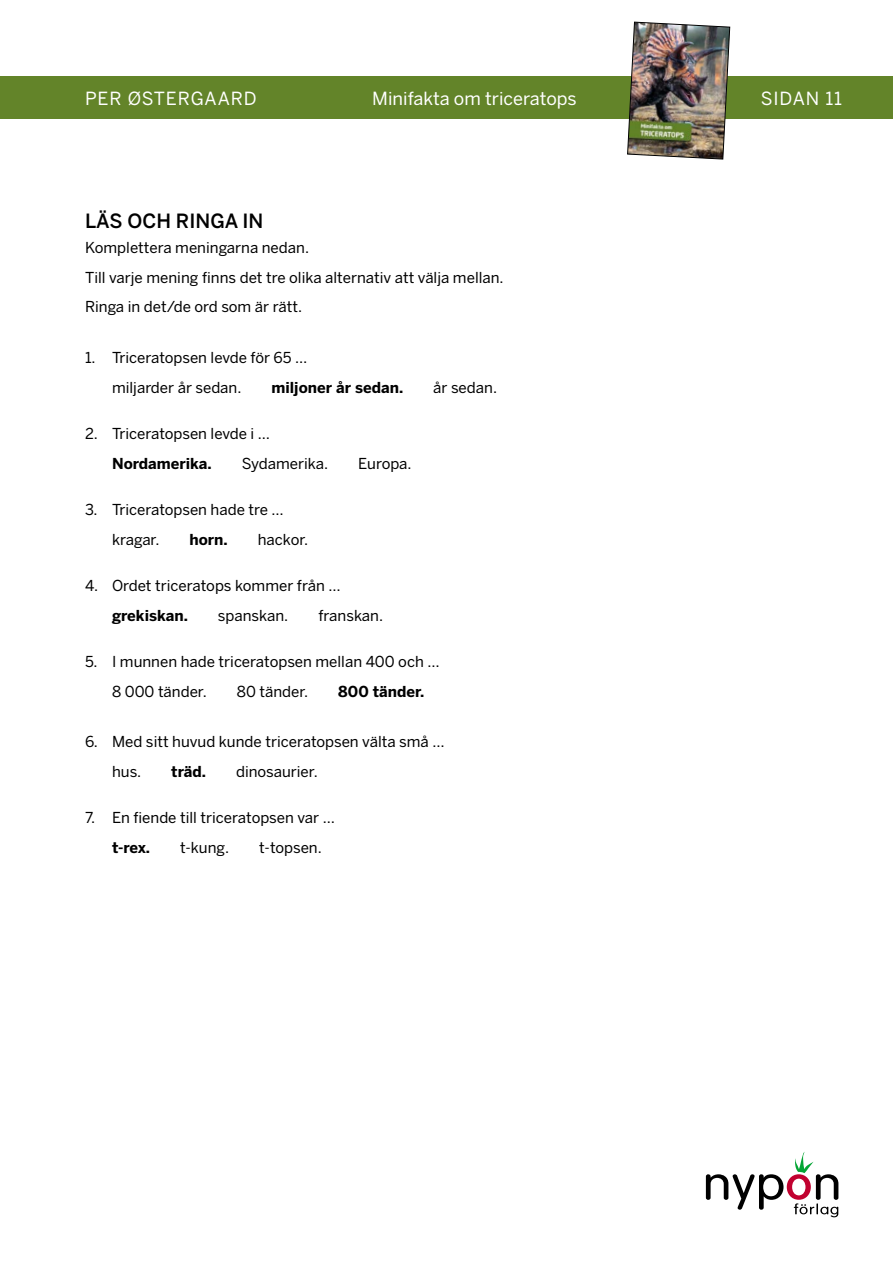
<style>
.page{position:relative;width:893px;height:1263px;background:#fff}
.page>*{position:absolute;margin:0;border:0;box-sizing:border-box;transform-origin:0 0}
.t1{font:500 19.5px "Benton Sans";color:#000}
.t2{font:18px "Benton Sans";color:#fff}
.t3{font:18px "Benton Sans";letter-spacing:.05em;color:#fff}
.t4{font:15px/29.5px "Benton Sans";color:#000}
.t5{font:700 15px "Benton Sans";color:#000}
</style>
<div class="page">
<svg style="left:706px;top:1152px;width:132px;height:65px"></svg>
<div style="left:0;top:77px;width:893px;height:42px;background:#638429"></div>
<img style="left:627px;top:21px;width:103px;height:139px">
<p class="t3" style="left:85px;top:87px;width:173px">PER ØSTERGAARD</p>
<p class="t2" style="left:372px;top:87px;width:206px">Minifakta om triceratops</p>
<p class="t2" style="left:761px;top:87px;width:83px">SIDAN 11</p>
<h1 class="t1" style="left:85px;top:209px;width:180px">LÄS OCH RINGA IN</h1>
<p class="t4" style="left:85px;top:233px;width:420px">Komplettera meningarna nedan.<br>Till varje mening finns det tre olika alternativ att välja mellan.<br>Ringa in det/de ord som är rätt.</p>
<p class="t4" style="left:112px;top:343px;width:197px;text-indent:-27px">1. Triceratopsen levde för 65 … miljarder år sedan.</p>
<p class="t5" style="left:271px;top:378px;width:133px">miljoner år sedan.</p>
<p class="t4" style="left:433px;top:372px;width:65px">år sedan.</p>
<p class="t4" style="left:85px;top:419px;width:186px">2. Triceratopsen levde i …</p>
<p class="t5" style="left:112px;top:454px;width:101px">Nordamerika.</p>
<p class="t4" style="left:242px;top:448px;width:88px">Sydamerika.</p>
<p class="t4" style="left:358px;top:448px;width:55px">Europa.</p>
<p class="t4" style="left:112px;top:495px;width:173px;text-indent:-27px">3. Triceratopsen hade tre … kragar.</p>
<p class="t5" style="left:189px;top:530px;width:40px">horn.</p>
<p class="t4" style="left:258px;top:524px;width:52px">hackor.</p>
<p class="t4" style="left:85px;top:571px;width:257px">4. Ordet triceratops kommer från …</p>
<p class="t5" style="left:112px;top:606px;width:77px">grekiskan.</p>
<p class="t4" style="left:218px;top:600px;width:72px">spanskan.</p>
<p class="t4" style="left:318px;top:600px;width:66px">franskan.</p>
<p class="t4" style="left:112px;top:647px;width:329px;text-indent:-27px">5. I munnen hade triceratopsen mellan 400 och …<br>8 000 tänder.</p>
<p class="t4" style="left:237px;top:676px;width:73px">80 tänder.</p>
<p class="t5" style="left:338px;top:682px;width:88px">800 tänder.</p>
<p class="t4" style="left:112px;top:727px;width:334px;text-indent:-27px">6. Med sitt huvud kunde triceratopsen välta små … hus.</p>
<p class="t5" style="left:171px;top:762px;width:36px">träd.</p>
<p class="t4" style="left:236px;top:757px;width:83px">dinosaurier.</p>
<p class="t4" style="left:85px;top:803px;width:251px">7. En fiende till triceratopsen var …</p>
<p class="t5" style="left:112px;top:838px;width:40px">t-rex.</p>
<p class="t4" style="left:180px;top:833px;width:51px">t-kung.</p>
<p class="t4" style="left:259px;top:833px;width:64px">t-topsen.</p>
</div>
